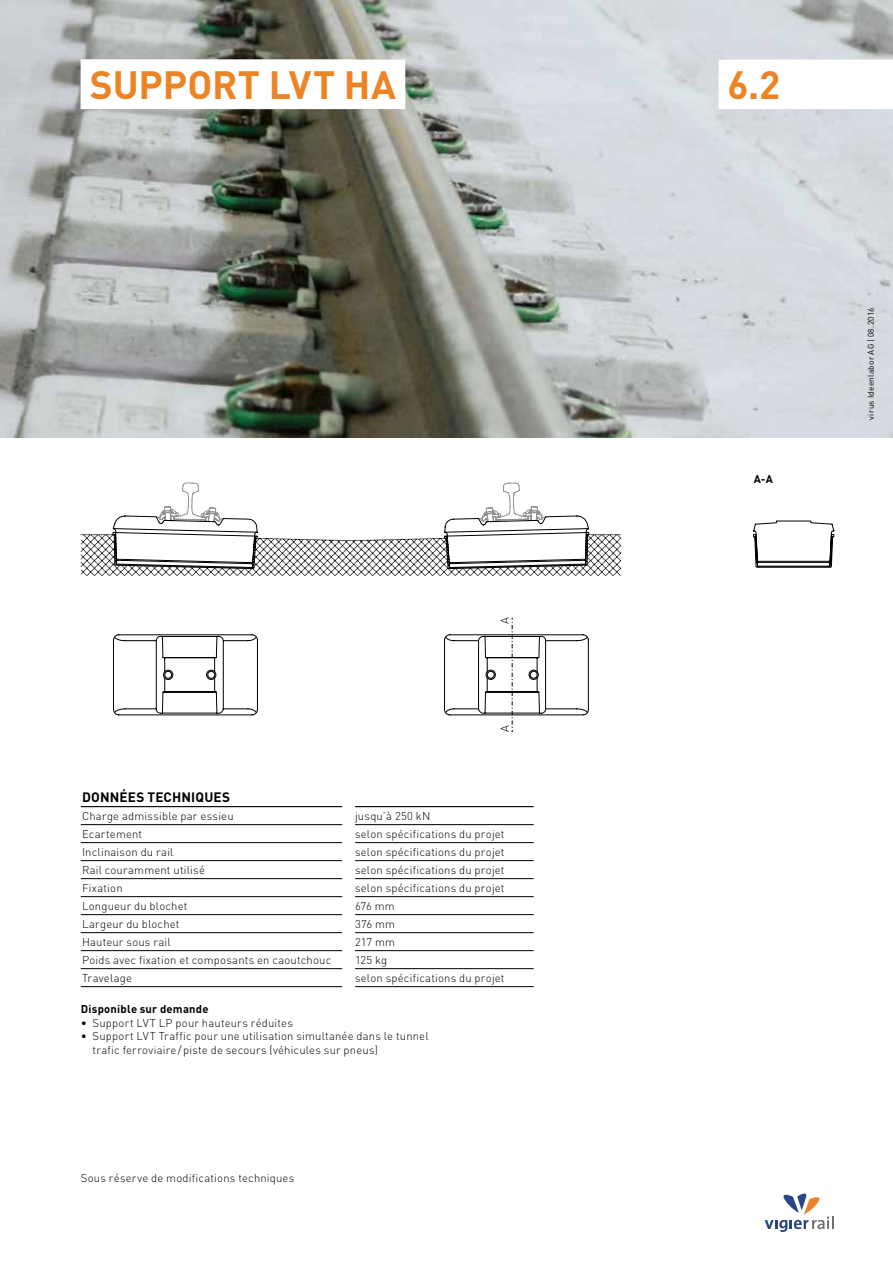
<style>
.page{position:relative;width:893px;height:1263px;background:#fff}
.page>*{position:absolute;margin:0;border:0;box-sizing:border-box;transform-origin:0 0}
.t1{font:700 39px "DIN Pro";letter-spacing:-.005em;color:#ec8426}
.t2{font:700 13.5px "DIN Pro";letter-spacing:.01em;color:#000}
.t3{font:300 11.25px/13.5px "DIN Pro";letter-spacing:.02em;color:#000}
.t4{font:700 11.25px "DIN Pro";letter-spacing:.02em;color:#000}
.t5{font:8.25px "DIN Pro";letter-spacing:.03em;color:#000}
</style>
<div class="page">
<svg style="left:765px;top:1194px;width:68px;height:38px"></svg>
<img style="left:0;top:0;width:893px;height:438px">
<div style="left:719px;top:60px;width:174px;height:49px;background:#fff"></div>
<div style="left:81px;top:60px;width:324px;height:49px;background:#fff"></div>
<hr style="left:81px;top:824px;width:261px;height:1px;background:#000">
<hr style="left:355px;top:824px;width:179px;height:1px;background:#000">
<hr style="left:81px;top:842px;width:261px;height:1px;background:#000">
<hr style="left:355px;top:842px;width:179px;height:1px;background:#000">
<hr style="left:81px;top:860px;width:261px;height:1px;background:#000">
<hr style="left:355px;top:860px;width:179px;height:1px;background:#000">
<hr style="left:81px;top:878px;width:261px;height:1px;background:#000">
<hr style="left:355px;top:878px;width:179px;height:1px;background:#000">
<hr style="left:81px;top:914px;width:261px;height:1px;background:#000">
<hr style="left:355px;top:914px;width:179px;height:1px;background:#000">
<hr style="left:81px;top:932px;width:261px;height:1px;background:#000">
<hr style="left:355px;top:932px;width:179px;height:1px;background:#000">
<hr style="left:81px;top:950px;width:261px;height:1px;background:#000">
<hr style="left:355px;top:950px;width:179px;height:1px;background:#000">
<hr style="left:81px;top:806px;width:261px;height:1px;background:#000">
<hr style="left:355px;top:806px;width:179px;height:1px;background:#000">
<hr style="left:81px;top:968px;width:261px;height:1px;background:#000">
<hr style="left:355px;top:968px;width:179px;height:1px;background:#000">
<hr style="left:81px;top:986px;width:261px;height:1px;background:#000">
<hr style="left:355px;top:986px;width:179px;height:1px;background:#000">
<hr style="left:81px;top:896px;width:261px;height:1px;background:#000">
<hr style="left:355px;top:896px;width:179px;height:1px;background:#000">
<svg style="left:113px;top:636px;width:145px;height:80px"></svg>
<svg style="left:445px;top:680px;width:143px;height:52px"></svg>
<svg style="left:81px;top:483px;width:754px;height:93px"></svg>
<svg style="left:115px;top:532px;width:474px;height:148px"></svg>
<h1 class="t1" style="left:90px;top:52px;width:308px">SUPPORT LVT HA</h1>
<h1 class="t1" style="left:728px;top:52px;width:54px">6.2</h1>
<h1 class="t1" style="left:90px;top:52px;width:254px">LOREM IPSUM</h1>
<p class="t3" style="left:497px;top:624px;width:8px;rotate:-90deg">A</p>
<p class="t3" style="left:497px;top:732px;width:8px;rotate:-90deg">A</p>
<p class="t2" style="left:82px;top:786px;width:150px">DONNÉES TECHNIQUES</p>
<p class="t3" style="left:82px;top:808px;width:153px">Charge admissible par essieu</p>
<p class="t3" style="left:355px;top:808px;width:77px">jusqu’à 250 kN</p>
<p class="t3" style="left:82px;top:826px;width:62px">Ecartement</p>
<p class="t3" style="left:355px;top:826px;width:151px">selon spécifications du projet</p>
<p class="t3" style="left:82px;top:844px;width:93px">Inclinaison du rail</p>
<p class="t3" style="left:355px;top:844px;width:151px">selon spécifications du projet</p>
<p class="t3" style="left:82px;top:862px;width:124px">Rail couramment utilisé</p>
<p class="t3" style="left:355px;top:862px;width:151px">selon spécifications du projet</p>
<p class="t3" style="left:82px;top:880px;width:42px">Fixation</p>
<p class="t3" style="left:355px;top:880px;width:151px">selon spécifications du projet</p>
<p class="t3" style="left:82px;top:898px;width:107px">Longueur du blochet</p>
<p class="t3" style="left:355px;top:898px;width:41px">676 mm</p>
<p class="t3" style="left:82px;top:916px;width:99px">Largeur du blochet</p>
<p class="t3" style="left:355px;top:916px;width:42px">376 mm</p>
<p class="t3" style="left:82px;top:934px;width:90px">Hauteur sous rail</p>
<p class="t3" style="left:355px;top:934px;width:41px">217 mm</p>
<p class="t3" style="left:82px;top:952px;width:251px">Poids avec fixation et composants en caoutchouc</p>
<p class="t3" style="left:355px;top:952px;width:34px">125 kg</p>
<p class="t3" style="left:82px;top:970px;width:51px">Travelage</p>
<p class="t3" style="left:355px;top:970px;width:151px">selon spécifications du projet</p>
<p class="t4" style="left:81px;top:1000px;width:129px">Disponible sur demande</p>
<p class="t3" style="left:81px;top:1015px;width:214px">• Support LVT LP pour hauteurs réduites</p>
<p class="t3" style="left:93px;top:1028px;width:338px;text-indent:-12px">• Support LVT Traffic pour une utilisation simultanée dans le tunnel trafic ferroviaire/piste de secours (véhicules sur pneus)</p>
<p class="t3" style="left:81px;top:1170px;width:215px">Sous réserve de modifications techniques</p>
<p class="t4" style="left:754px;top:470px;width:21px">A-A</p>
<p class="t5" style="left:864px;top:420px;width:113px;rotate:-90deg">virus Ideenlabor AG | 08.2016</p>
</div>
